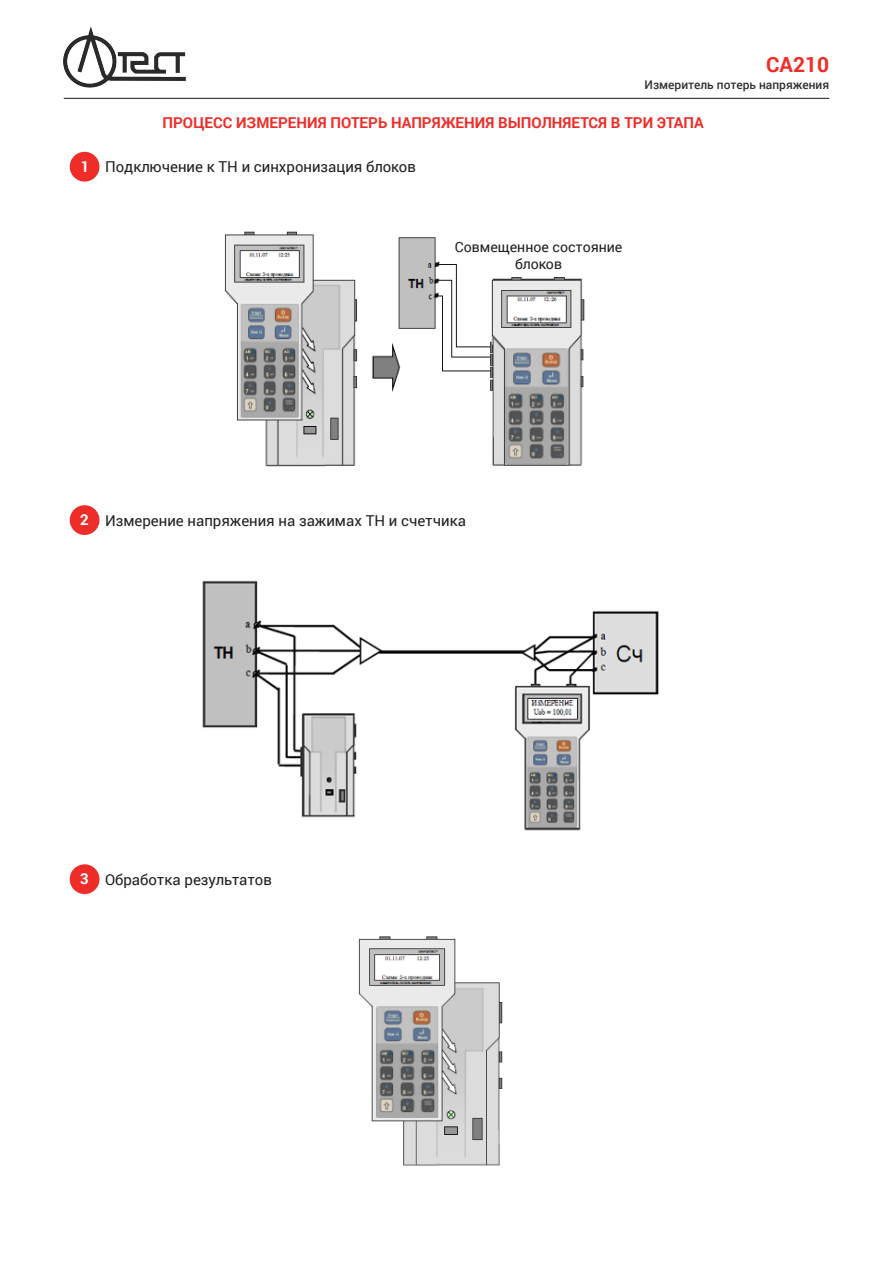
<style>
.page{position:relative;width:893px;height:1263px;background:#fff}
.page>*{position:absolute;margin:0;border:0;box-sizing:border-box;transform-origin:0 0}
.t1{font:700 21px "Roboto";color:#ee2d28}
.t2{font:15px "Roboto";color:#231f20}
.t3{font:700 15px "Roboto";color:#ee2d28}
.t4{font:700 15px "Roboto";color:#fff}
.t5{font:14.1px "Roboto";color:#231f20}
.t6{font:500 12px "Roboto";color:#312f30}
</style>
<div class="page">
<hr style="left:64px;top:98px;width:765px;height:1px;background:#312f30">
<img style="left:64px;top:26px;width:121px;height:62px">
<div style="left:70px;top:152px;width:29px;height:30px;background:#ee2d28;border-radius:50%"></div>
<img style="left:224px;top:231px;width:361px;height:236px">
<div style="left:70px;top:505px;width:29px;height:30px;background:#ee2d28;border-radius:50%"></div>
<img style="left:202px;top:580px;width:457px;height:251px">
<div style="left:70px;top:864px;width:29px;height:30px;background:#ee2d28;border-radius:50%"></div>
<img style="left:358px;top:936px;width:145px;height:230px">
<h1 class="t1" style="left:766px;top:50px;width:65px">СА210</h1>
<p class="t4" style="left:81px;top:156px;width:10px">1</p>
<p class="t6" style="left:644px;top:76px;width:186px">Измеритель потерь напряжения</p>
<p class="t3" style="left:162px;top:112px;width:543px">ПРОЦЕСС ИЗМЕРЕНИЯ ПОТЕРЬ НАПРЯЖЕНИЯ ВЫПОЛНЯЕТСЯ В ТРИ ЭТАПА</p>
<p class="t2" style="left:105px;top:157px;width:312px">Подключение к ТН и синхронизация блоков</p>
<p class="t5" style="left:455px;top:237px;width:169px">Совмещенное состояние</p>
<p class="t5" style="left:515px;top:254px;width:48px">блоков</p>
<p class="t4" style="left:80px;top:509px;width:10px">2</p>
<p class="t2" style="left:105px;top:510px;width:362px">Измерение напряжения на зажимах ТН и счетчика</p>
<p class="t4" style="left:80px;top:868px;width:10px">3</p>
<p class="t2" style="left:105px;top:869px;width:168px">Обработка результатов</p>
</div>
